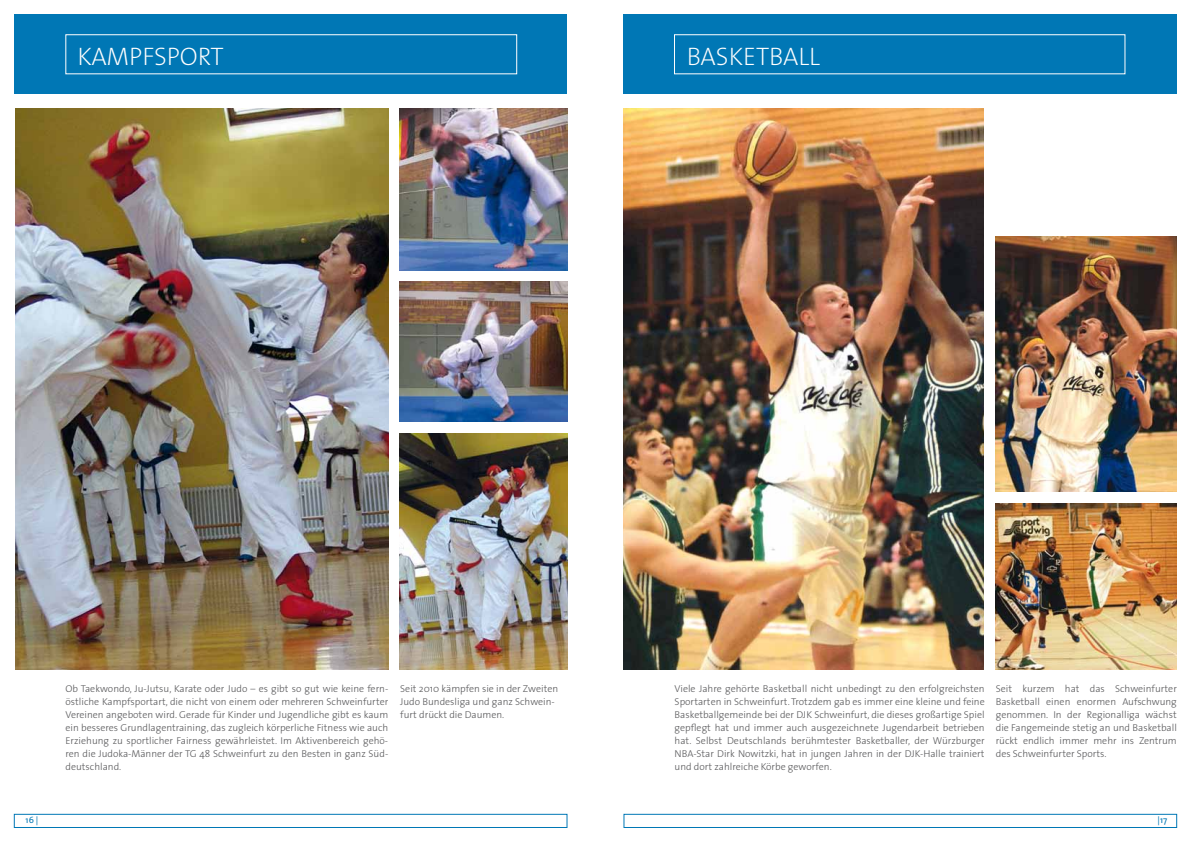
<style>
.page{position:relative;width:1191px;height:842px;background:#fff}
.page>*{position:absolute;margin:0;border:0;box-sizing:border-box;transform-origin:0 0}
.t1{font:200 25.4px "The Sans";letter-spacing:-.01em;color:#fff}
.t2{font:300 10px/13px "The Sans";color:#58585a;text-align:justify}
.t3{font:9px "The Sans";color:#0077b5}
</style>
<div class="page">
<div style="left:14px;top:814px;width:553px;height:14px;border:1px solid #0077b5"></div>
<div style="left:624px;top:814px;width:552px;height:14px;border:1px solid #0077b5"></div>
<div style="left:15px;top:14px;width:552px;height:80px;background:#0077b5"></div>
<div style="left:624px;top:14px;width:552px;height:80px;background:#0077b5"></div>
<img style="left:16px;top:108px;width:372px;height:562px">
<img style="left:624px;top:108px;width:359px;height:562px">
<img style="left:400px;top:108px;width:167px;height:162px">
<img style="left:995px;top:503px;width:181px;height:167px">
<img style="left:995px;top:236px;width:181px;height:256px">
<img style="left:400px;top:282px;width:167px;height:140px">
<img style="left:400px;top:433px;width:167px;height:237px">
<h1 class="t1" style="left:77px;top:36px;width:148px">KAMPFSPORT</h1>
<h1 class="t1" style="left:687px;top:36px;width:135px">BASKETBALL</h1>
<p class="t2" style="left:66px;top:682px;width:324px">Ob Taekwondo, Ju-Jutsu, Karate oder Judo – es gibt so gut wie keine fern&shy;östliche Kampfsportart, die nicht von einem oder mehreren Schweinfurter Vereinen angeboten wird. Gerade für Kinder und Jugendliche gibt es kaum ein besseres Grundlagentraining, das zugleich körperliche Fitness wie auch Erziehung zu sportlicher Fairness gewährleistet. Im Aktivenbereich gehö&shy;ren die Judoka-Männer der TG 48 Schweinfurt zu den Besten in ganz Süd&shy;deutschland.</p>
<p class="t2" style="left:400px;top:682px;width:159px;text-align:left">Seit 2010 kämpfen sie in der Zweiten<br>Judo Bundesliga und ganz Schwein&shy;furt drückt die Daumen.</p>
<p class="t2" style="left:995px;top:682px;width:183px">Seit kurzem hat das Schweinfurter Basketball einen enormen Aufschwung genommen. In der Regionalliga wächst die Fangemeinde stetig an und Basketball rückt endlich immer mehr ins Zentrum des Schweinfurter Sports.</p>
<p class="t2" style="left:674px;top:682px;width:312px">Viele Jahre gehörte Basketball nicht unbedingt zu den erfolgreichsten Sportarten in Schweinfurt. Trotzdem gab es immer eine kleine und feine Basketballgemeinde bei der DJK Schweinfurt, die dieses großartige Spiel gepflegt hat und immer auch ausgezeichnete Jugendarbeit betrieben hat. Selbst Deutschlands berühmtester Basketballer, der Würzburger NBA-Star Dirk Nowitzki, hat in jungen Jahren in der DJK-Halle trainiert und dort zahlreiche Körbe geworfen.</p>
<p class="t3" style="left:26px;top:813px;width:14px">16 |</p>
<p class="t3" style="left:1157px;top:813px;width:11px">|17</p>
</div>
